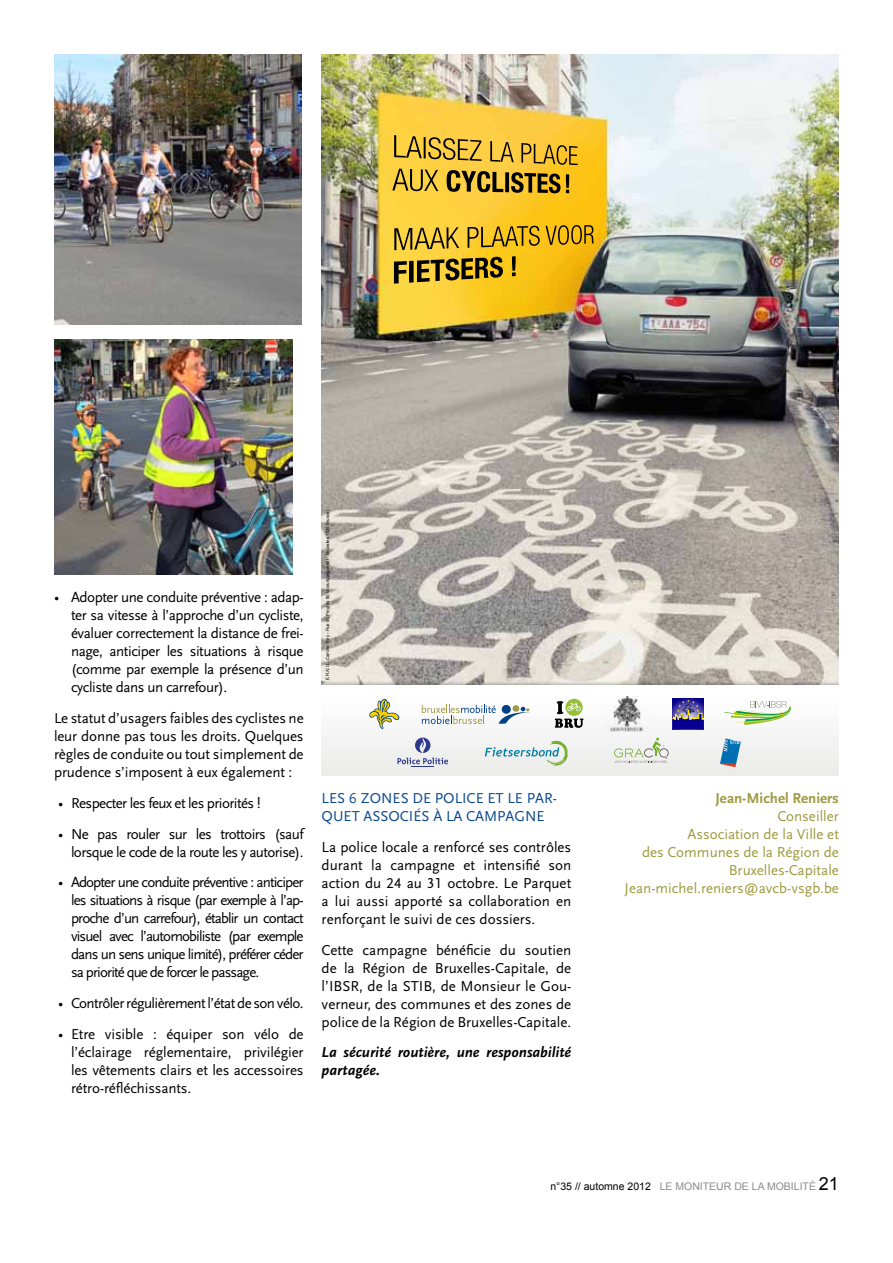
<style>
.page{position:relative;width:893px;height:1263px;background:#fff}
.page>*{position:absolute;margin:0;border:0;box-sizing:border-box;transform-origin:0 0}
.t1{font:15px/18px "Scala Sans";letter-spacing:-.03em;color:#000;text-align:justify}
.t2{font:15px/18px "Scala Sans";color:#9e9a41;text-align:right}
.t3{font:15px/18px "Scala Sans";letter-spacing:.16em;color:#0b488e}
.t4{font:italic 700 15px/18px "Scala Sans";color:#000}
.t5{font:700 15px "Scala Sans";color:#9e9a41}
.t6{font:10.5px "Arial";color:#8b8c8f}
.t7{font:4.35px "Helvetica Neue";color:#000}
.s1{font-family:"Scala Sans Caps"}
.s2{color:#000}
.s3{font-size:18px;color:#000}
</style>
<div class="page">
<img style="left:321px;top:54px;width:518px;height:626px">
<div style="left:321px;top:680px;width:518px;height:95px;background:#000;opacity:.55"></div>
<div style="left:321px;top:686px;width:518px;height:89px;background:#f5f5f5"></div>
<svg style="left:422px;top:705px;width:108px;height:19px"></svg>
<div style="left:502px;top:705px;width:9px;height:9px;background:#004289;border-radius:50%"></div>
<svg style="left:484px;top:740px;width:84px;height:26px"></svg>
<svg style="left:614px;top:737px;width:55px;height:26px"></svg>
<svg style="left:672px;top:698px;width:32px;height:2px"></svg>
<svg style="left:672px;top:700px;width:32px;height:29px"></svg>
<svg style="left:724px;top:701px;width:67px;height:24px"></svg>
<div style="left:565px;top:699px;width:18px;height:17px;background:#95bf36;border-radius:50%"></div>
<svg style="left:555px;top:701px;width:29px;height:27px"></svg>
<svg style="left:397px;top:737px;width:51px;height:30px"></svg>
<svg style="left:369px;top:698px;width:31px;height:31px"></svg>
<svg style="left:720px;top:738px;width:21px;height:29px"></svg>
<img style="left:610px;top:697px;width:34px;height:34px">
<svg style="left:392px;top:135px;width:202px;height:149px"></svg>
<img style="left:54px;top:54px;width:248px;height:270px">
<img style="left:54px;top:339px;width:238px;height:235px">
<p class="t1" style="left:71px;top:589px;width:234px;text-indent:-17px">• Adopter une conduite préventive : adap&shy;ter sa vitesse à l’approche d’un cycliste, évaluer correctement la distance de frei&shy;nage, anticiper les situations à risque (comme par exemple la présence d’un cycliste dans un carrefour).</p>
<p class="t1" style="left:54px;top:709px;width:251px">Le statut d’usagers faibles des cyclistes ne leur donne pas tous les droits. Quelques règles de conduite ou tout simplement de prudence s’imposent à eux également :</p>
<p class="t1" style="left:58px;top:794px;width:204px">• Respecter les feux et les priorités !</p>
<p class="t1" style="left:58px;top:825px;width:247px;text-align:right">• N e pas rouler sur les trottoirs (sauf lorsque le code de la route les y autorise).</p>
<p class="t1" style="left:71px;top:874px;width:234px;text-indent:-13px">• Adopter une conduite préventive : anticiper les situations à risque (par exemple à l’ap&shy;proche d’un carrefour), établir un contact visuel avec l’automobiliste (par exemple dans un sens unique limité), préférer céder sa priorité que de forcer le passage.</p>
<p class="t1" style="left:58px;top:994px;width:247px">• Contrôler régulièrement l’état de son vélo.</p>
<p class="t1" style="left:71px;top:1025px;width:234px;text-indent:-13px">• Etre visible : équiper son vélo de l’éclairage réglementaire, privilégier les vêtements clairs et les accessoires rétro-réfléchissants.</p>
<p class="t7" style="left:325px;top:680px;width:171px;rotate:-90deg">E.R./V.U. : Camille Thiry - Rue du Progrès 80 Vooruitgangstraat - Bruxelles 1035 Brussel</p>
<p class="t3" style="left:322px;top:789px;width:237px">Les 6 zones de police et le Par&shy;qu et associés à la campa</p>
<p class="t3" style="left:515px;top:807px;width:32px">gne</p>
<p class="t1" style="left:322px;top:838px;width:251px">La police locale a renforcé ses contrôles durant la campagne et intensifié son action du <span class="s1">24</span> au <span class="s1">31</span> octobre. Le Parquet a lui aussi apporté sa collaboration en renforçant le suivi de ces dossiers.</p>
<p class="t1" style="left:322px;top:941px;width:251px">Cette campagne bénéficie du soutien de la Région de Bruxelles-Capitale, de l’I BSR, de la STI B, de Monsieur le Gou&shy;verneur, des communes et des zones de police de la Région de Bruxelles-Capitale.</p>
<p class="t4" style="left:322px;top:1044px;width:251px">La sécurité routière, une responsabilité partagée.</p>
<p class="t5" style="left:715px;top:790px;width:125px">Jean-Michel Reniers</p>
<p class="t2" style="left:624px;top:807px;width:216px">Conseiller<br>Association de la Ville et<br>des Communes de la Région de<br>Bruxelles-Capitale<br>Jean-michel.reniers@avcb-vsgb.be</p>
<p class="t6" style="left:550px;top:1179px;width:290px"><span class="s2">N°35 // AUTOMNE 2012</span> LE MONITEUR DE LA MOBILITÉ <span class="s3">21</span></p>
</div>
